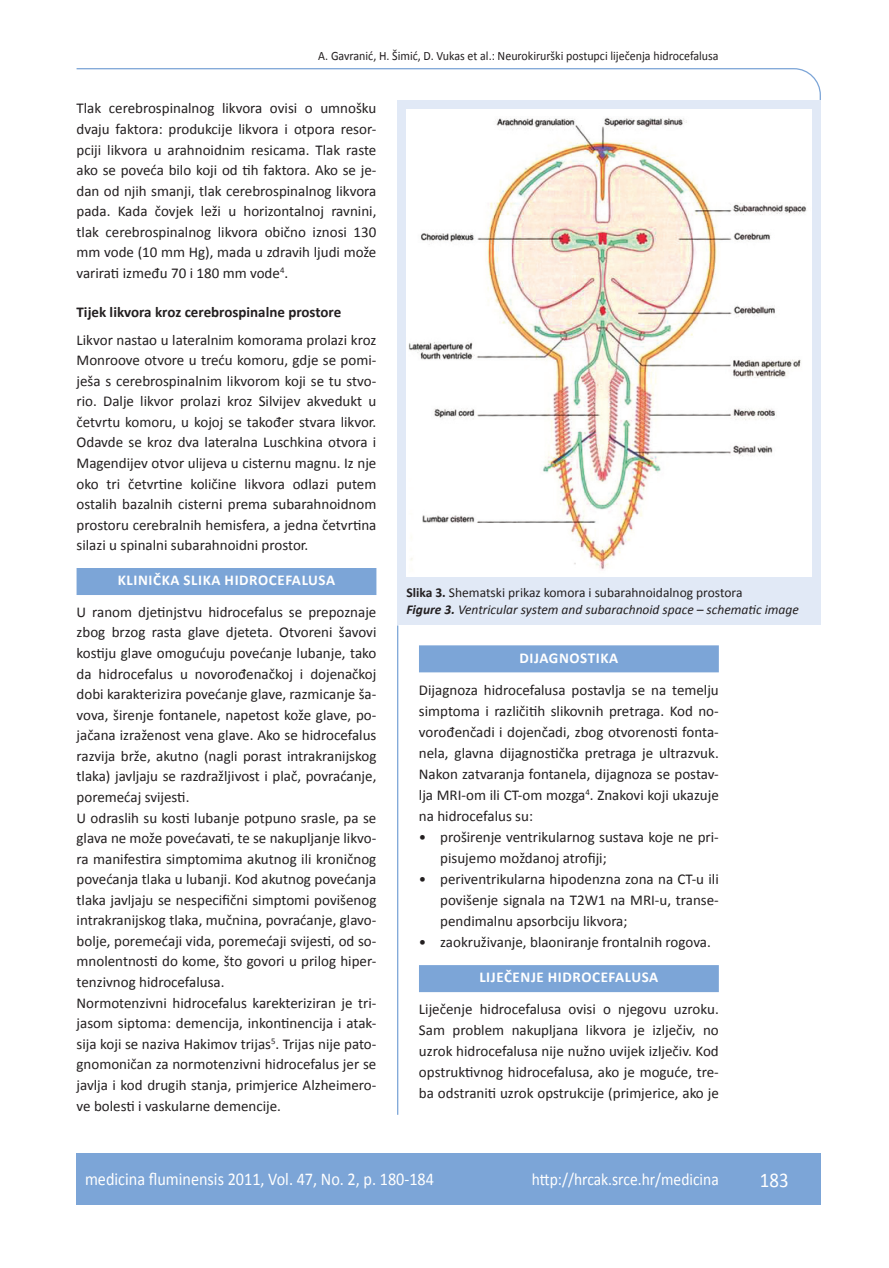
<style>
.page{position:relative;width:889px;height:1268px;background:#fff}
.page>*{position:absolute;margin:0;border:0;box-sizing:border-box;transform-origin:0 0}
.t1{font:21px "Calibri";color:#fff;scale:.9 1}
.t2{font:18px "Calibri";color:#fff;scale:.9 1}
.t3{font:17.25px "Calibri";color:#fff;scale:.9 1}
.t4{font:15px/20.5px "Calibri";color:#231f20;text-align:justify}
.t5{font:700 15px "Calibri";letter-spacing:.04em;color:#fff}
.t6{font:700 15px "Calibri";color:#231f20}
.t7{font:italic 13.5px/16.5px "Calibri";color:#231f20}
.t8{font:12.75px "Calibri";color:#231f20;scale:.94 1}
.s1{font-weight:700;font-style:normal}
.s2{font-style:normal}
.s3{font-weight:700}
</style>
<div class="page">
<svg style="left:76px;top:68px;width:745px;height:275px"></svg>
<hr style="left:397px;top:625px;width:1px;height:489px;background:#7ca5d7">
<div style="left:77px;top:1152px;width:744px;height:51px;background:#7ca5d7"></div>
<div style="left:398px;top:101px;width:423px;height:524px;background:#e1e9f6"></div>
<img style="left:406px;top:109px;width:406px;height:467px">
<div style="left:77px;top:568px;width:299px;height:27px;background:#7ca5d7"></div>
<div style="left:419px;top:645px;width:300px;height:27px;background:#7ca5d7"></div>
<div style="left:419px;top:964px;width:300px;height:27px;background:#7ca5d7"></div>
<p class="t8" style="left:318px;top:47px;width:427px">A. Gavranić, H. Šimić, D. Vukas et al.: Neurokirurški postupci liječenja hidrocefalusa</p>
<p class="t4" style="left:77px;top:97px;width:301px">Tlak cerebrospinalnog likvora ovisi o umnošku dvaju faktora: produkcije likvora i otpora resor&shy;pciji likvora u arahnoidnim resicama. Tlak raste ako se poveća bilo koji od tih faktora. Ako se je&shy;dan od njih smanji, tlak cerebrospinalnog likvora pada. Kada čovjek leži u horizontalnoj ravnini, tlak cerebrospinalnog likvora obično iznosi 130 mm vode (10 mm Hg), mada u zdravih ljudi može varirati između 70 i 180 mm vode<sup>4</sup>.</p>
<p class="t6" style="left:77px;top:302px;width:266px">Tijek likvora kroz cerebrospinalne prostore</p>
<p class="t4" style="left:77px;top:328px;width:301px">Likvor nastao u lateralnim komorama prolazi kroz Monroove otvore u treću komoru, gdje se pomi&shy;ješa s cerebrospinalnim likvorom koji se tu stvo&shy;rio. Dalje likvor prolazi kroz Silvijev akvedukt u četvrtu komoru, u kojoj se također stvara likvor.<br>Odavde se kroz dva lateralna Luschkina otvora i Magendijev otvor ulijeva u cisternu magnu. Iz nje oko tri četvrtine količine likvora odlazi putem ostalih bazalnih cisterni prema subarahnoidnom prostoru cerebralnih hemisfera, a jedna četvrtina silazi u spinalni subarahnoidni prostor.</p>
<p class="t5" style="left:118px;top:571px;width:219px">KLINIČKA SLIKA HIDROCEFALUSA</p>
<p class="t4" style="left:77px;top:600px;width:301px;text-align:left">U ranom djetinjstvu hidrocefalus se prepoznaje zbog brzog rasta glave djeteta. Otvoreni šavovi kostiju glave omogućuju povećanje lubanje, tako da hidrocefalus u novorođenačkoj i dojenačkoj dobi karakterizira povećanje glave, razmicanje ša&shy;vova, širenje fontanele, napetost kože glave, po&shy;jačana izraženost vena glave. Ako se hidrocefalus razvija brže, akutno (nagli porast intrakranijskog tlaka) javljaju se razdražljivost i plač, povraćanje, poremećaj svijesti.<br>U odraslih su kosti lubanje potpuno srasle, pa se glava ne može povećavati, te se nakupljanje likvo&shy;ra manifestira simptomima akutnog ili kroničnog povećanja tlaka u lubanji. Kod akutnog povećanja tlaka javljaju se nespecifični simptomi povišenog intrakranijskog tlaka, mučnina, povraćanje, glavo&shy;bolje, poremećaji vida, poremećaji svijesti, od so&shy;mnolentnosti do kome, što govori u prilog hiper&shy;tenzivnog hidrocefalusa.<br>Normotenzivni hidrocefalus karekteriziran je tri&shy;jasom siptoma: demencija, inkontinencija i atak&shy;sija koji se naziva Hakimov trijas<sup>5</sup>. Trijas nije pato&shy;gnomoničan za normotenzivni hidrocefalus jer se javlja i kod drugih stanja, primjerice Alzheimero&shy;ve bolesti i vaskularne demencije.</p>
<p class="t7" style="left:406px;top:584px;width:394px"><span class="s1">Slika 3.</span> <span class="s2">Shematski prikaz komora i subarahnoidalnog prostora<br></span><span class="s3">Figure 3.</span> Ventricular system and subarachnoid space – schematic image</p>
<p class="t5" style="left:519px;top:648px;width:100px">DIJAGNOSTIKA</p>
<p class="t4" style="left:419px;top:678px;width:301px;line-height:21px">Dijagnoza hidrocefalusa postavlja se na temelju simptoma i različitih slikovnih pretraga. Kod no&shy;vorođenčadi i dojenčadi, zbog otvorenosti fonta&shy;nela, glavna dijagnostička pretraga je ultrazvuk.<br>Nakon zatvaranja fontanela, dijagnoza se postav&shy;lja MRI-om ili CT-om mozga<sup>4</sup>. Znakovi koji ukazuje na hidrocefalus su:</p>
<p class="t4" style="left:440px;top:825px;width:280px;line-height:21px;text-indent:-21px">• proširenje ventrikularnog sustava koje ne pri&shy;pisujemo moždanoj atrofiji;</p>
<p class="t4" style="left:440px;top:867px;width:280px;line-height:21px;text-indent:-21px">• periventrikularna hipodenzna zona na CT-u ili povišenje signala na T2W1 na MRI-u, transe&shy;pendimalnu apsorbciju likvora;</p>
<p class="t4" style="left:419px;top:930px;width:293px">• zaokruživanje, blaoniranje frontalnih rogova.</p>
<p class="t5" style="left:479px;top:967px;width:180px">LIJEČENJE HIDROCEFALUSA</p>
<p class="t4" style="left:419px;top:998px;width:301px;line-height:21px">Liječenje hidrocefalusa ovisi o njegovu uzroku.<br>Sam problem nakupljana likvora je izlječiv, no uzrok hidrocefalusa nije nužno uvijek izlječiv. Kod opstruktivnog hidrocefalusa, ako je moguće, tre&shy;ba odstraniti uzrok opstrukcije (primjerice, ako je</p>
<p class="t2" style="left:85px;top:1167px;width:389px">medicina fluminensis 2011, Vol. 47, No. 2, p. 180-184</p>
<p class="t3" style="left:532px;top:1168px;width:209px">http://hrcak.srce.hr/medicina</p>
<h1 class="t1" style="left:760px;top:1166px;width:33px">183</h1>
</div>
